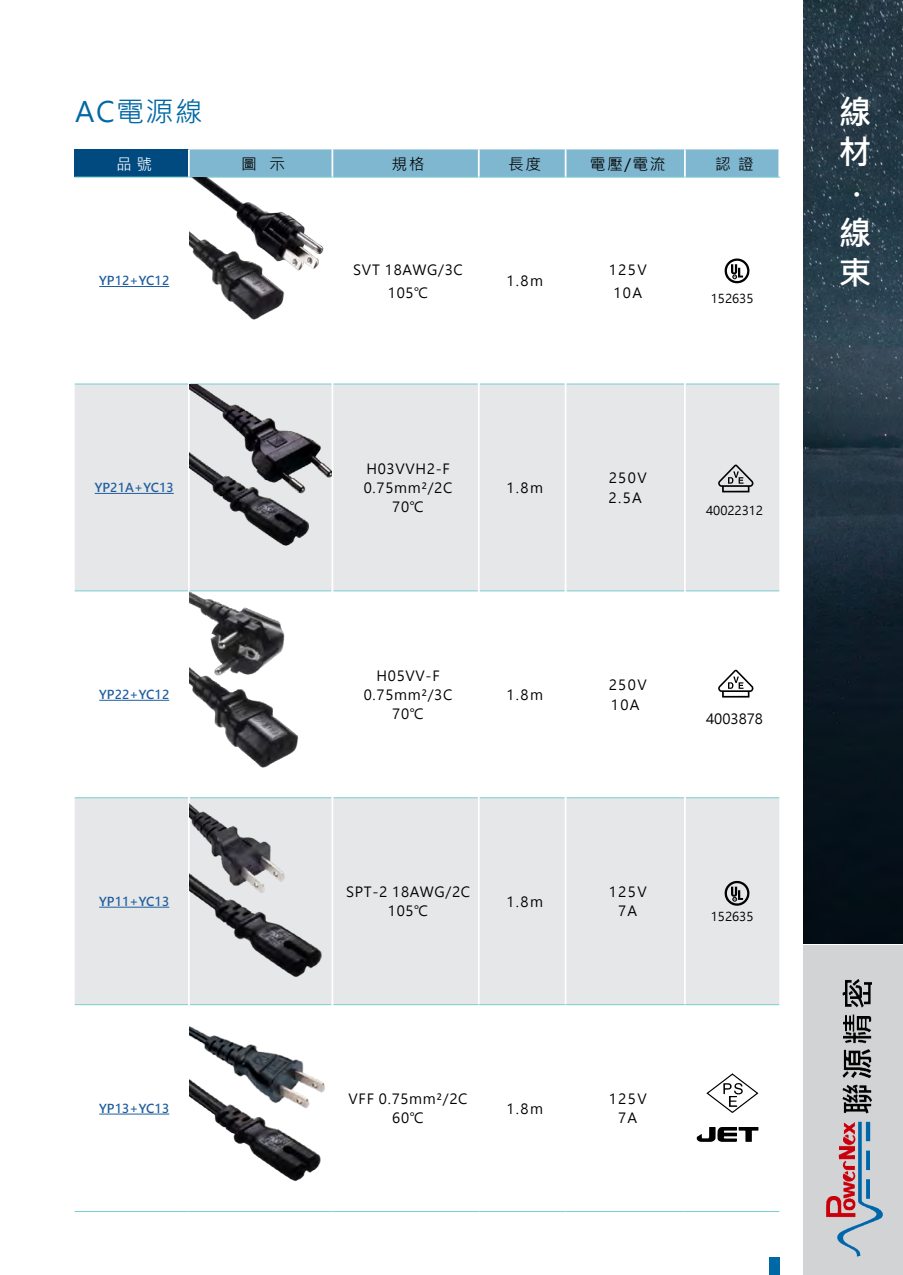
<style>
.page{position:relative;width:903px;height:1275px;background:#fff}
.page>*{position:absolute;margin:0;border:0;box-sizing:border-box;transform-origin:0 0}
.t1{font:700 33.25px/40.2px "Microsoft Jheng Hei";color:#fff;text-align:center}
.t2{font:28px "Microsoft Jheng Hei";letter-spacing:.05em;color:#0068a5}
.t3{font:15.75px "Microsoft Jheng Hei";letter-spacing:.1em;color:#000}
.t4{font:15.75px "Microsoft Jheng Hei";color:#fff}
.t5{font:14px/19.2px "Microsoft Jheng Hei UI Regular";letter-spacing:.05em;color:#000;text-align:center}
.t6{font:14px "Microsoft Jheng Hei UI Regular";color:#000}
.t7{font:12.25px "Microsoft Jheng Hei UI Bold";letter-spacing:.01em;color:#205d9e}
.t8{font:12.25px "Microsoft Jheng Hei UI Regular";color:#000}
</style>
<div class="page">
<div style="left:804px;top:945px;width:99px;height:330px;background:#d1d3d4"></div>
<img style="left:804px;top:0;width:99px;height:944px">
<div style="left:769px;top:1257px;width:10px;height:18px;background:#0068a5"></div>
<img style="left:826px;top:979px;width:57px;height:278px">
<div style="left:75px;top:149px;width:114px;height:28px;background:#004a80"></div>
<div style="left:75px;top:385px;width:704px;height:205px;background:#e6e7e8"></div>
<div style="left:75px;top:798px;width:704px;height:206px;background:#e6e7e8"></div>
<hr style="left:75px;top:177px;width:114px;height:1px;background:#78cdd1">
<hr style="left:75px;top:384px;width:113px;height:1px;background:#78cdd1">
<hr style="left:75px;top:590px;width:113px;height:1px;background:#78cdd1">
<hr style="left:75px;top:797px;width:113px;height:1px;background:#78cdd1">
<hr style="left:75px;top:1004px;width:113px;height:1px;background:#78cdd1">
<hr style="left:75px;top:1211px;width:114px;height:1px;background:#78cdd1">
<hr style="left:189px;top:177px;width:143px;height:1px;background:#78cdd1">
<hr style="left:332px;top:177px;width:147px;height:1px;background:#78cdd1">
<hr style="left:479px;top:177px;width:87px;height:1px;background:#78cdd1">
<hr style="left:566px;top:177px;width:119px;height:1px;background:#78cdd1">
<hr style="left:685px;top:177px;width:95px;height:1px;background:#78cdd1">
<hr style="left:333px;top:384px;width:145px;height:1px;background:#78cdd1">
<hr style="left:480px;top:384px;width:85px;height:1px;background:#78cdd1">
<hr style="left:566px;top:384px;width:118px;height:1px;background:#78cdd1">
<hr style="left:686px;top:384px;width:93px;height:1px;background:#78cdd1">
<hr style="left:190px;top:590px;width:141px;height:1px;background:#78cdd1">
<hr style="left:333px;top:590px;width:145px;height:1px;background:#78cdd1">
<hr style="left:480px;top:590px;width:85px;height:1px;background:#78cdd1">
<hr style="left:566px;top:590px;width:118px;height:1px;background:#78cdd1">
<hr style="left:686px;top:590px;width:93px;height:1px;background:#78cdd1">
<hr style="left:190px;top:797px;width:141px;height:1px;background:#78cdd1">
<hr style="left:333px;top:797px;width:145px;height:1px;background:#78cdd1">
<hr style="left:480px;top:797px;width:85px;height:1px;background:#78cdd1">
<hr style="left:566px;top:797px;width:118px;height:1px;background:#78cdd1">
<hr style="left:686px;top:797px;width:93px;height:1px;background:#78cdd1">
<hr style="left:190px;top:1004px;width:141px;height:1px;background:#78cdd1">
<hr style="left:333px;top:1004px;width:146px;height:1px;background:#78cdd1">
<hr style="left:566px;top:1004px;width:119px;height:1px;background:#78cdd1">
<hr style="left:685px;top:1004px;width:94px;height:1px;background:#78cdd1">
<hr style="left:189px;top:1211px;width:143px;height:1px;background:#78cdd1">
<hr style="left:332px;top:1211px;width:147px;height:1px;background:#78cdd1">
<hr style="left:566px;top:1211px;width:119px;height:1px;background:#78cdd1">
<hr style="left:685px;top:1211px;width:94px;height:1px;background:#78cdd1">
<hr style="left:479px;top:1004px;width:87px;height:1px;background:#78cdd1">
<hr style="left:479px;top:1211px;width:87px;height:1px;background:#78cdd1">
<hr style="left:188px;top:149px;width:2px;height:28px;background:#fff">
<div style="left:189px;top:149px;width:589px;height:28px;background:#80b7d0"></div>
<hr style="left:684px;top:149px;width:2px;height:28px;background:#fff">
<hr style="left:331px;top:384px;width:2px;height:207px;background:#fff">
<hr style="left:478px;top:384px;width:2px;height:207px;background:#fff">
<hr style="left:565px;top:384px;width:1px;height:207px;background:#fff">
<hr style="left:684px;top:384px;width:2px;height:207px;background:#fff">
<hr style="left:331px;top:798px;width:2px;height:207px;background:#fff">
<hr style="left:478px;top:798px;width:2px;height:206px;background:#fff">
<hr style="left:565px;top:798px;width:1px;height:206px;background:#fff">
<hr style="left:684px;top:798px;width:2px;height:206px;background:#fff">
<hr style="left:188px;top:384px;width:2px;height:207px;background:#fff">
<hr style="left:188px;top:798px;width:2px;height:207px;background:#fff">
<hr style="left:99px;top:286px;width:70px;height:1px;background:#205d9e">
<img style="left:190px;top:178px;width:134px;height:142px">
<svg style="left:725px;top:259px;width:24px;height:24px"></svg>
<hr style="left:95px;top:493px;width:79px;height:1px;background:#205d9e">
<img style="left:190px;top:384px;width:141px;height:172px">
<svg style="left:717px;top:464px;width:36px;height:28px"></svg>
<hr style="left:99px;top:700px;width:70px;height:1px;background:#205d9e">
<img style="left:190px;top:591px;width:141px;height:177px">
<svg style="left:718px;top:670px;width:35px;height:28px"></svg>
<hr style="left:99px;top:907px;width:70px;height:1px;background:#205d9e">
<img style="left:190px;top:798px;width:141px;height:190px">
<svg style="left:725px;top:881px;width:24px;height:25px"></svg>
<hr style="left:99px;top:1114px;width:70px;height:1px;background:#205d9e">
<img style="left:190px;top:1005px;width:141px;height:176px">
<svg style="left:706px;top:1073px;width:52px;height:40px"></svg>
<svg style="left:697px;top:1127px;width:61px;height:15px"></svg>
<h2 class="t2" style="left:75px;top:94px;width:129px">AC電源線</h2>
<p class="t4" style="left:116px;top:154px;width:38px">品 號</p>
<p class="t3" style="left:241px;top:154px;width:46px">圖 示</p>
<p class="t3" style="left:391px;top:154px;width:35px">規格</p>
<p class="t3" style="left:508px;top:154px;width:35px">長度</p>
<p class="t3" style="left:590px;top:154px;width:77px">電壓/電流</p>
<p class="t3" style="left:715px;top:154px;width:40px">認 證</p>
<p class="t7" style="left:99px;top:273px;width:72px">YP12+YC12</p>
<p class="t7" style="left:95px;top:480px;width:80px">YP21A+YC13</p>
<p class="t7" style="left:99px;top:687px;width:72px">YP22+YC12</p>
<p class="t5" style="left:353px;top:258px;width:111px;line-height:22.8px">SVT 18AWG/3C<br>105℃</p>
<p class="t5" style="left:506px;top:271px;width:38px">1.8m</p>
<p class="t5" style="left:609px;top:258px;width:39px;line-height:22.8px">125V<br>10A</p>
<p class="t8" style="left:711px;top:290px;width:44px">152635</p>
<p class="t5" style="left:364px;top:459px;width:90px">H03VVH2-F<br>0.75mm²/2C<br>70℃</p>
<p class="t5" style="left:506px;top:478px;width:38px">1.8m</p>
<p class="t5" style="left:608px;top:469px;width:40px;text-align:left">250V<br>2.5A</p>
<p class="t8" style="left:706px;top:503px;width:58px">40022312</p>
<p class="t5" style="left:364px;top:666px;width:90px">H05VV-F<br>0.75mm²/3C<br>70℃</p>
<p class="t5" style="left:506px;top:685px;width:38px">1.8m</p>
<p class="t5" style="left:609px;top:675px;width:39px;text-align:left">250V<br>10A</p>
<p class="t6" style="left:706px;top:710px;width:58px">4003878</p>
<p class="t7" style="left:99px;top:894px;width:72px">YP11+YC13</p>
<p class="t5" style="left:346px;top:882px;width:126px">SPT-2 18AWG/2C<br>105℃</p>
<p class="t5" style="left:506px;top:892px;width:38px">1.8m</p>
<p class="t5" style="left:609px;top:882px;width:39px">125V<br>7A</p>
<p class="t8" style="left:711px;top:909px;width:44px">152635</p>
<p class="t7" style="left:99px;top:1101px;width:72px">YP13+YC13</p>
<p class="t5" style="left:349px;top:1089px;width:120px">VFF 0.75mm²/2C<br>60℃</p>
<p class="t5" style="left:506px;top:1099px;width:38px">1.8m</p>
<p class="t5" style="left:609px;top:1089px;width:39px">125V<br>7A</p>
<h1 class="t1" style="left:838px;top:91px;width:35px">線材‧線束</h1>
</div>
